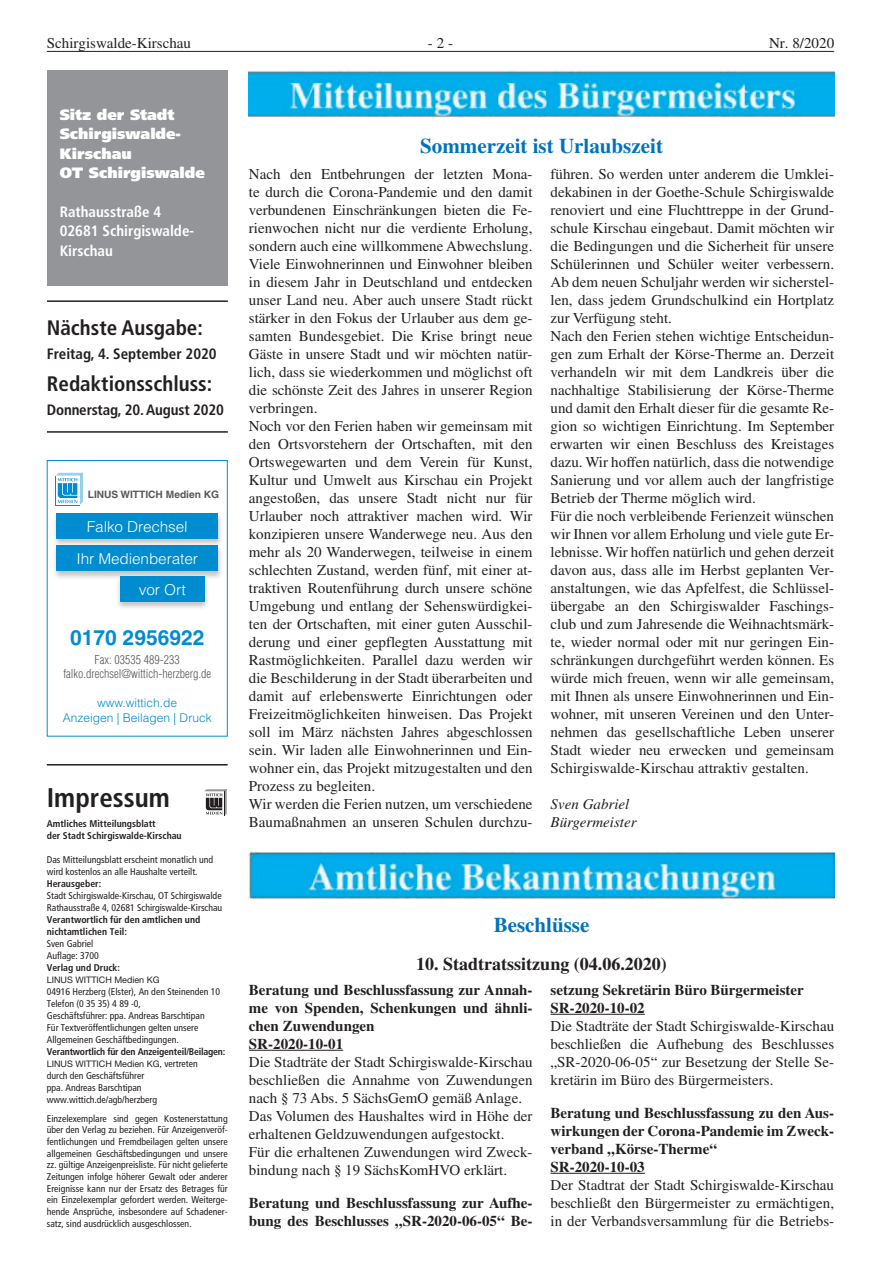
<style>
.page{position:relative;width:881px;height:1263px;background:#fff}
.page>*{position:absolute;margin:0;border:0;box-sizing:border-box;transform-origin:0 0}
.t1{font:700 condensed 27px "Frutiger";color:#231f20}
.t2{font:700 21px "Times LT";color:#0072bc}
.t3{font:700 condensed 21px "Frutiger";color:#231f20}
.t4{font:700 21px "Helvetica LT";color:#008cd0}
.t5{font:700 18px "Times LT";color:#231f20}
.t6{font:15px/18px "Times LT";color:#231f20}
.t7{font:700 15px/18px "Times LT";color:#231f20}
.t8{font:900 15px/19.5px "Frutiger";color:#fff}
.t9{font:700 condensed 15px "Frutiger";letter-spacing:-.01em;color:#231f20}
.t10{font:700 condensed 15px/19.5px "Frutiger";color:#fff}
.t11{font:300 15px "Helvetica LT";color:#fff}
.t12{font:italic 15px/18px "Times LT";color:#231f20}
.t13{font:300 condensed 12px/14.4px "Helvetica LT";color:#57585a;text-align:center}
.t14{font:300 12px/14.4px "Helvetica LT";color:#008cd0;text-align:center}
.t15{font:700 10.2px "Helvetica LT";color:#57585a}
.t16{font:condensed 9.75px/12px "Frutiger";color:#231f20}
.t17{font:700 condensed 9.75px/12px "Frutiger";color:#231f20}
.t18{font:700 condensed 9.75px "Frutiger";letter-spacing:-.02em;color:#231f20}
.t19{font:9px "Helvetica Neue LT";color:#231f20}
.s1{font-family:"Frutiger";font-stretch:condensed;font-size:9.75px}
</style>
<div class="page">
<hr style="left:47px;top:51px;width:786px;height:1px;background:#231f20">
<hr style="left:47px;top:300px;width:181px;height:2px;background:#231f20">
<hr style="left:47px;top:764px;width:180px;height:1px;background:#231f20">
<hr style="left:47px;top:431px;width:181px;height:2px;background:#231f20">
<div style="left:47px;top:70px;width:180px;height:216px;background:#939598"></div>
<svg style="left:204px;top:789px;width:23px;height:26px"></svg>
<div style="left:52px;top:545px;width:171px;height:35px;background:#231f20;opacity:.26"></div>
<div style="left:56px;top:545px;width:162px;height:26px;background:#008cd0"></div>
<div style="left:55px;top:476px;width:25px;height:29px;background:#008cd0"></div>
<div style="left:56px;top:476px;width:23px;height:29px;background:#fff"></div>
<svg style="left:56px;top:473px;width:27px;height:31px"></svg>
<div style="left:116px;top:576px;width:93px;height:35px;background:#231f20;opacity:.26"></div>
<div style="left:120px;top:576px;width:84px;height:26px;background:#008cd0"></div>
<div style="left:52px;top:513px;width:171px;height:35px;background:#231f20;opacity:.26"></div>
<div style="left:56px;top:513px;width:162px;height:26px;background:#008cd0"></div>
<img style="left:249px;top:70px;width:584px;height:47px">
<img style="left:249px;top:851px;width:584px;height:47px">
<hr style="left:249px;top:1050px;width:94px;height:1px;background:#231f20">
<hr style="left:550px;top:1014px;width:94px;height:1px;background:#231f20">
<hr style="left:550px;top:1173px;width:94px;height:1px;background:#231f20">
<p class="t6" style="left:47px;top:34px;width:146px">Schirgiswalde-Kirschau</p>
<p class="t6" style="left:428px;top:34px;width:26px">- 2 -</p>
<p class="t6" style="left:768px;top:34px;width:66px">Nr. 8/2020</p>
<p class="t8" style="left:60px;top:105px;width:147px">Sitz der Stadt<br>Schirgiswalde-<br>Kirschau<br>OT Schirgiswalde</p>
<p class="t10" style="left:60px;top:202px;width:136px">Rathausstraße 4<br>02681 Schirgiswalde-<br>Kirschau</p>
<h2 class="t3" style="left:47px;top:315px;width:157px">Nächste Ausgabe:</h2>
<p class="t9" style="left:47px;top:344px;width:171px">Freitag, 4. September 2020</p>
<h2 class="t3" style="left:47px;top:372px;width:167px">Redaktionsschluss:</h2>
<p class="t9" style="left:47px;top:401px;width:179px">Donnerstag, 20. August 2020</p>
<p class="t15" style="left:88px;top:488px;width:133px">LINUS WITTICH Medien KG</p>
<p class="t11" style="left:87px;top:517px;width:103px">Falko Drechsel</p>
<p class="t11" style="left:77px;top:550px;width:123px">Ihr Medienberater</p>
<p class="t11" style="left:139px;top:580px;width:48px">vor Ort</p>
<h2 class="t4" style="left:70px;top:625px;width:136px">0170 2956922</h2>
<p class="t13" style="left:63px;top:652px;width:149px">Fax: 03535 489-233 falko.drechsel@wittich-herzberg.de</p>
<p class="t14" style="left:63px;top:696px;width:150px">www.wittich.de<br>Anzeigen | Beilagen | Druck</p>
<h1 class="t1" style="left:47px;top:782px;width:125px">Impressum</h1>
<p class="t17" style="left:47px;top:817px;width:136px">Amtliches Mitteilungsblatt<br>der Stadt Schirgiswalde-Kirschau</p>
<p class="t16" style="left:47px;top:853px;width:168px">Das Mitteilungsblatt erscheint monatlich und wird kostenlos an alle Haushalte verteilt.</p>
<p class="t17" style="left:47px;top:877px;width:56px">Herausgeber:</p>
<p class="t16" style="left:47px;top:889px;width:177px">Stadt Schirgiswalde-Kirschau, OT Schirgiswalde<br>Rathausstraße 4, 02681 Schirgiswalde-Kirschau</p>
<p class="t17" style="left:47px;top:913px;width:155px">Verantwortlich für den amtlichen und nichtamtlichen Teil:</p>
<p class="t16" style="left:47px;top:937px;width:54px">Sven Gabriel<br>Auflage: 3700</p>
<p class="t17" style="left:47px;top:961px;width:75px">Verlag und Druck:</p>
<p class="t19" style="left:47px;top:974px;width:114px">LINUS WITTICH Medien KG</p>
<p class="t16" style="left:47px;top:985px;width:175px">04916 Herzberg (Elster), An den Steinenden 10<br>Telefon (0 35 35) 4 89 -0,<br>Geschäftsführer: ppa. Andreas Barschtipan<br>Für Textveröffentlichungen gelten unsere Allgemeinen Geschäftbedingungen.</p>
<p class="t18" style="left:47px;top:1045px;width:180px">Verantwortlich für den Anzeigenteil/Beilagen:</p>
<p class="t19" style="left:47px;top:1058px;width:152px">LINUS WITTICH Medien KG, <span class="s1">vertreten</span></p>
<p class="t16" style="left:47px;top:1069px;width:112px">durch den Geschäftsführer ppa. Andreas Barschtipan www.wittich.de/agb/herzberg</p>
<p class="t16" style="left:47px;top:1112px;width:182px;text-align:justify">Einzelexemplare sind gegen Kostenerstattung über den Verlag zu beziehen. Für Anzeigenveröf&shy;fentlichungen und Fremdbeilagen gelten unsere allgemeinen Geschäftsbedingungen und unsere zz. gültige Anzeigenpreisliste. Für nicht gelieferte Zeitungen infolge höherer Gewalt oder anderer Ereignisse kann nur der Ersatz des Betrages für ein Einzelexemplar gefordert werden. Weiterge&shy;hende Ansprüche, insbesondere auf Schadener&shy;satz, sind ausdrücklich ausgeschlossen.</p>
<h2 class="t2" style="left:420px;top:133px;width:244px">Sommerzeit ist Urlaubszeit</h2>
<p class="t6" style="left:249px;top:165px;width:285px">Nach den Entbehrungen der letzten Mona&shy;te durch die Corona-Pandemie und den damit verbundenen Einschränkungen bieten die Fe&shy;rienwochen nicht nur die verdiente Erholung, sondern auch eine willkommene Abwechslung.<br>Viele Einwohnerinnen und Einwohner bleiben in diesem Jahr in Deutschland und entdecken unser Land neu. Aber auch unsere Stadt rückt stärker in den Fokus der Urlauber aus dem ge&shy;samten Bundesgebiet. Die Krise bringt neue Gäste in unsere Stadt und wir möchten natür&shy;lich, dass sie wiederkommen und möglichst oft die schönste Zeit des Jahres in unserer Region verbringen.<br>Noch vor den Ferien haben wir gemeinsam mit den Ortsvorstehern der Ortschaften, mit den Ortswegewarten und dem Verein für Kunst, Kultur und Umwelt aus Kirschau ein Projekt angestoßen, das unsere Stadt nicht nur für Urlauber noch attraktiver machen wird. Wir konzipieren unsere Wanderwege neu. Aus den mehr als 20 Wanderwegen, teilweise in einem schlechten Zustand, werden fünf, mit einer at&shy;traktiven Routenführung durch unsere schöne Umgebung und entlang der Sehenswürdigkei&shy;ten der Ortschaften, mit einer guten Ausschil&shy;derung und einer gepflegten Ausstattung mit Rastmöglichkeiten. Parallel dazu werden wir die Beschilderung in der Stadt überarbeiten und damit auf erlebenswerte Einrichtungen oder Freizeitmöglichkeiten hinweisen. Das Projekt soll im März nächsten Jahres abgeschlossen sein. Wir laden alle Einwohnerinnen und Ein&shy;wohner ein, das Projekt mitzugestalten und den Prozess zu begleiten.<br>Wir werden die Ferien nutzen, um verschiedene Baumaßnahmen an unseren Schulen durchzu-</p>
<p class="t6" style="left:550px;top:165px;width:285px">führen. So werden unter anderem die Umklei&shy;dekabinen in der Goethe-Schule Schirgiswalde renoviert und eine Fluchttreppe in der Grund&shy;schule Kirschau eingebaut. Damit möchten wir die Bedingungen und die Sicherheit für unsere Schülerinnen und Schüler weiter verbessern.<br>Ab dem neuen Schuljahr werden wir sicherstel&shy;len, dass jedem Grundschulkind ein Hortplatz zur Verfügung steht.<br>Nach den Ferien stehen wichtige Entscheidun&shy;gen zum Erhalt der Körse-Therme an. Derzeit verhandeln wir mit dem Landkreis über die nachhaltige Stabilisierung der Körse-Therme und damit den Erhalt dieser für die gesamte Re&shy;gion so wichtigen Einrichtung. Im September erwarten wir einen Beschluss des Kreistages dazu. Wir hoffen natürlich, dass die notwendige Sanierung und vor allem auch der langfristige Betrieb der Therme möglich wird.<br>Für die noch verbleibende Ferienzeit wünschen wir Ihnen vor allem Erholung und viele gute Er&shy;lebnisse. Wir hoffen natürlich und gehen derzeit davon aus, dass alle im Herbst geplanten Ver&shy;anstaltungen, wie das Apfelfest, die Schlüssel&shy;übergabe an den Schirgiswalder Faschings&shy;club und zum Jahresende die Weihnachtsmärk&shy;te, wieder normal oder mit nur geringen Ein&shy;schränkungen durchgeführt werden können. Es würde mich freuen, wenn wir alle gemeinsam, mit Ihnen als unsere Einwohnerinnen und Ein&shy;wohner, mit unseren Vereinen und den Unter&shy;nehmen das gesellschaftliche Leben unserer Stadt wieder neu erwecken und gemeinsam Schirgiswalde-Kirschau attraktiv gestalten.</p>
<p class="t12" style="left:550px;top:795px;width:87px">Sven Gabriel<br>Bürgermeister</p>
<h2 class="t2" style="left:493px;top:912px;width:97px">Beschlüsse</h2>
<p class="t5" style="left:416px;top:954px;width:252px">10. Stadtratssitzung (04.06.2020)</p>
<p class="t7" style="left:249px;top:980px;width:285px">Beratung und Beschlussfassung zur Annah&shy;me von Spenden, Schenkungen und ähnli&shy;chen Zuwendungen<br>SR-2020-10-01</p>
<p class="t6" style="left:249px;top:1052px;width:285px">Die Stadträte der Stadt Schirgiswalde-Kirschau beschließen die Annahme von Zuwendungen nach § 73 Abs. 5 SächsGemO gemäß Anlage.<br>Das Volumen des Haushaltes wird in Höhe der erhaltenen Geldzuwendungen aufgestockt.<br>Für die erhaltenen Zuwendungen wird Zweck&shy;bindung nach § 19 SächsKomHVO erklärt.</p>
<p class="t7" style="left:249px;top:1193px;width:285px">Beratung und Beschlussfassung zur Aufhe&shy;bung des Beschlusses „SR-2020-06-05“ Be-</p>
<p class="t7" style="left:550px;top:980px;width:255px">setzung Sekretärin Büro Bürgermeister<br>SR-2020-10-02</p>
<p class="t6" style="left:550px;top:1016px;width:285px;text-align:justify">Die Stadträte der Stadt Schirgiswalde-Kirschau beschließen die Aufhebung des Beschlusses „SR-2020-06-05“ zur Besetzung der Stelle Se&shy;kretärin im Büro des Bürgermeisters.</p>
<p class="t7" style="left:550px;top:1103px;width:285px">Beratung und Beschlussfassung zu den Aus&shy;wirkungen der Corona-Pandemie im Zweck&shy;verband „Körse-Therme“<br>SR-2020-10-03</p>
<p class="t6" style="left:550px;top:1175px;width:285px;text-align:justify">Der Stadtrat der Stadt Schirgiswalde-Kirschau beschließt den Bürgermeister zu ermächtigen, in der Verbandsversammlung für die Betriebs-</p>
</div>
